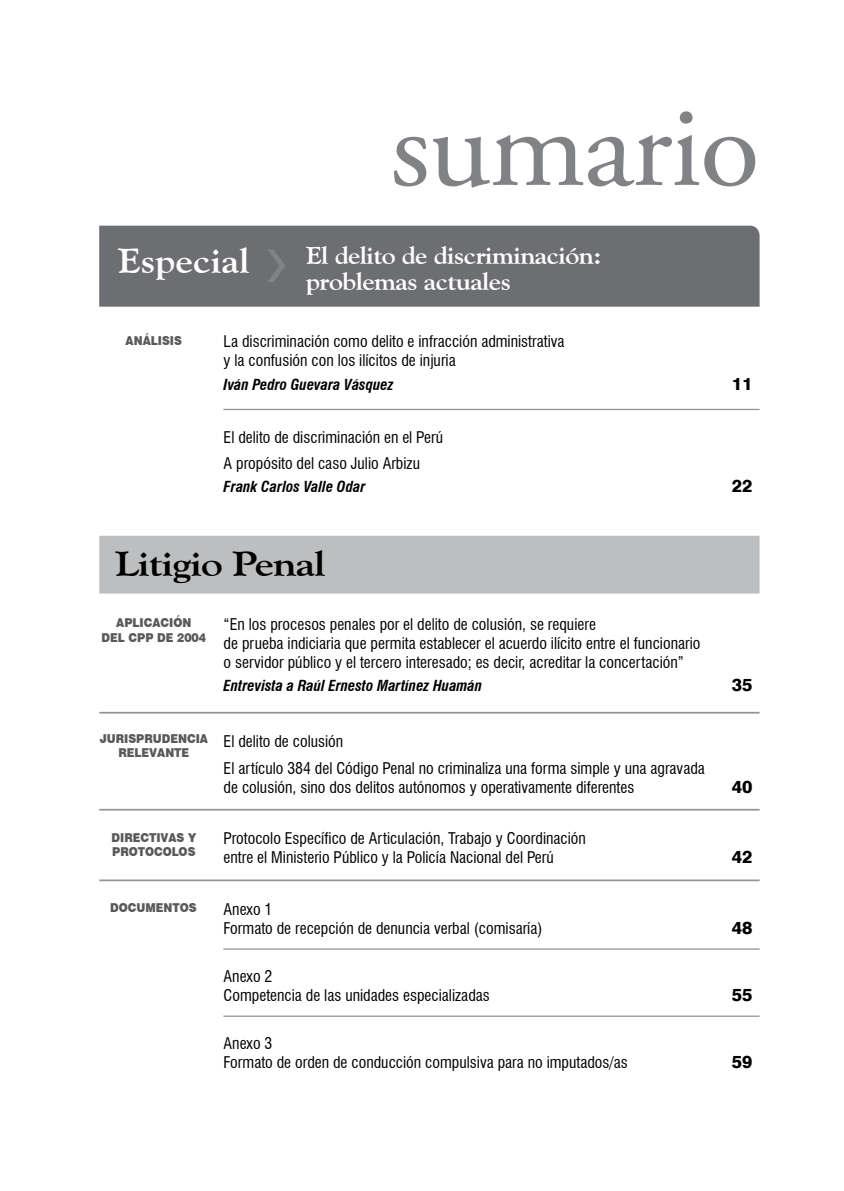
<style>
.page{position:relative;width:844px;height:1191px;background:#fff}
.page>*{position:absolute;margin:0;border:0;box-sizing:border-box;transform-origin:0 0}
.t1{font:117.6px "Adobe Garamond Pro";letter-spacing:-.015em;color:#808285;scale:1.04 1}
.t2{font:700 35px "Goudy Old Style BT";letter-spacing:-.02em;color:#000;scale:1.2 1}
.t3{font:700 35px "Goudy Old Style BT";color:#fff;scale:1.1 1}
.t4{font:700 24.5px/26.2px "Goudy Old Style BT";letter-spacing:-.02em;color:#fff;scale:1.1 1}
.t5{font:800 17.5px "Swiss 721 BT";color:#000}
.t6{font:condensed 15.75px/18.9px "Swiss 721 BT";color:#000}
.t7{font:italic 700 condensed 14.88px "Swiss 721 BT";color:#000}
.t8{font:900 12.25px/14px "Swiss 721 BT";color:#58595b;text-align:center;scale:.9 1}
</style>
<div class="page">
<div style="left:99px;top:226px;width:660px;height:81px;background:#6d6e71"></div>
<svg style="left:267px;top:249px;width:18px;height:33px"></svg>
<hr style="left:223px;top:409px;width:536px;height:1px;background:#939598">
<div style="left:99px;top:536px;width:660px;height:57px;background:#bcbec0"></div>
<hr style="left:99px;top:712px;width:660px;height:1px;background:#939598">
<hr style="left:99px;top:809px;width:660px;height:1px;background:#939598">
<hr style="left:99px;top:879px;width:660px;height:2px;background:#939598">
<hr style="left:223px;top:948px;width:536px;height:1px;background:#939598">
<hr style="left:223px;top:1015px;width:536px;height:1px;background:#939598">
<h1 class="t1" style="left:390px;top:77px;width:356px">sumario</h1>
<h2 class="t3" style="left:118px;top:239px;width:120px">Especial</h2>
<h3 class="t4" style="left:306px;top:242px;width:270px">El delito de discriminación: problemas actuales</h3>
<p class="t8" style="left:126px;top:333px;width:64px">ANÁLISIS</p>
<p class="t6" style="left:223px;top:332px;width:342px">La discriminación como delito e infracción administrativa y la confusión con los ilícitos de injuria</p>
<p class="t7" style="left:223px;top:375px;width:171px">Iván Pedro Guevara Vásquez</p>
<p class="t5" style="left:731px;top:373px;width:22px">11</p>
<p class="t6" style="left:223px;top:424px;width:221px;line-height:26.2px">El delito de discriminación en el Perú<br>A propósito del caso Julio Arbizu</p>
<p class="t7" style="left:223px;top:478px;width:143px">Frank Carlos Valle Odar</p>
<p class="t5" style="left:731px;top:475px;width:22px">22</p>
<h2 class="t2" style="left:115px;top:542px;width:177px">Litigio Penal</h2>
<p class="t6" style="left:223px;top:614px;width:478px">“En los procesos penales por el delito de colusión, se requiere<br>de prueba indiciaria que permita establecer el acuerdo ilícito entre el funcionario o servidor público y el tercero interesado; es decir, acreditar la concertación”</p>
<p class="t7" style="left:223px;top:677px;width:260px">Entrevista a Raúl Ernesto Martínez Huamán</p>
<p class="t5" style="left:731px;top:674px;width:22px">35</p>
<p class="t8" style="left:102px;top:614px;width:118px;line-height:15px">APLICACIÓN<br>DEL CPP DE 2004</p>
<p class="t8" style="left:100px;top:731px;width:122px">JURISPRUDENCIA<br>RELEVANTE</p>
<p class="t8" style="left:111px;top:830px;width:96px;text-align:left">DIRECTIVAS Y<br>PROTOCOLOS</p>
<p class="t8" style="left:110px;top:901px;width:98px">DOCUMENTOS</p>
<p class="t6" style="left:223px;top:728px;width:482px;line-height:26.2px">El delito de colusión<br>El artículo 384 del Código Penal no criminaliza una forma simple y una agravada</p>
<p class="t6" style="left:223px;top:777px;width:412px">de colusión, sino dos delitos autónomos y operativamente diferentes</p>
<p class="t5" style="left:731px;top:776px;width:22px">40</p>
<p class="t6" style="left:223px;top:829px;width:364px">Protocolo Específico de Articulación, Trabajo y Coordinación entre el Ministerio Público y la Policía Nacional del Perú</p>
<p class="t5" style="left:731px;top:846px;width:22px">42</p>
<p class="t6" style="left:223px;top:900px;width:320px">Anexo 1<br>Formato de recepción de denuncia verbal (comisaría)</p>
<p class="t6" style="left:223px;top:967px;width:268px">Anexo 2<br>Competencia de las unidades especializadas</p>
<p class="t6" style="left:223px;top:1034px;width:405px">Anexo 3<br>Formato de orden de conducción compulsiva para no imputados/as</p>
<p class="t5" style="left:731px;top:917px;width:22px">48</p>
<p class="t5" style="left:731px;top:984px;width:22px">55</p>
<p class="t5" style="left:731px;top:1051px;width:22px">59</p>
</div>
